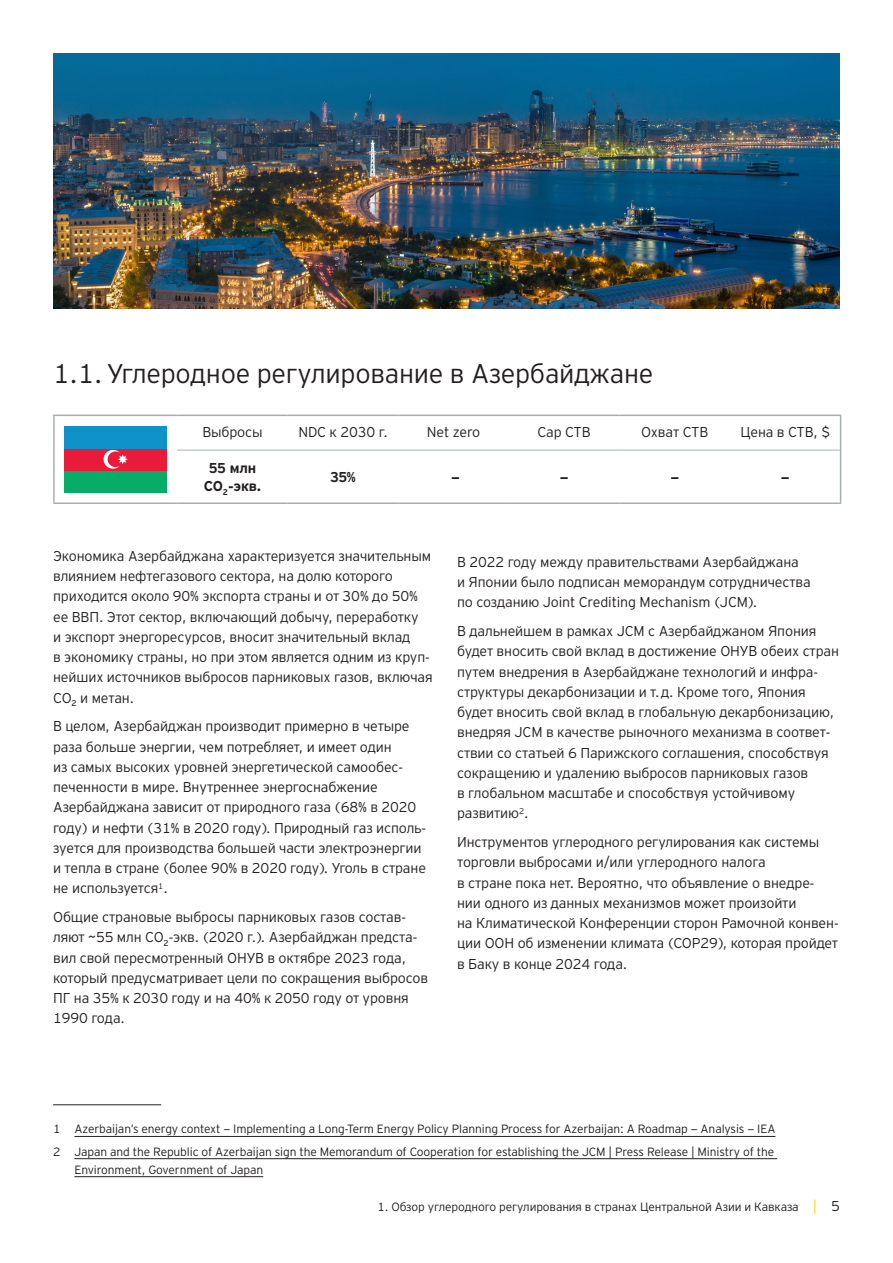
<style>
.page{position:relative;width:893px;height:1263px;background:#fff}
.page>*{position:absolute;margin:0;border:0;box-sizing:border-box;transform-origin:0 0}
.t1{font:300 27px "EY Interstate";letter-spacing:-.01em;color:#231f20}
.t2{font:300 14.25px/20.2px "EY Interstate";letter-spacing:-.01em;color:#231f20}
.t3{font:700 14.25px/18px "EY Interstate";letter-spacing:-.01em;color:#231f20;text-align:center}
.t4{font:300 12px/22.2px "EY Interstate";letter-spacing:-.01em;color:#231f20}
.s1{font-size:14.25px;color:#ffd400}
.s2{font-size:14.25px}
</style>
<div class="page">
<hr style="left:53px;top:415px;width:124px;height:1px;background:#a7afb5">
<hr style="left:53px;top:416px;width:2px;height:34px;background:#a7afb5">
<hr style="left:53px;top:450px;width:2px;height:52px;background:#a7afb5">
<hr style="left:53px;top:502px;width:124px;height:2px;background:#a7afb5">
<hr style="left:177px;top:415px;width:111px;height:1px;background:#a7afb5">
<hr style="left:288px;top:415px;width:110px;height:1px;background:#a7afb5">
<hr style="left:398px;top:415px;width:111px;height:1px;background:#a7afb5">
<hr style="left:509px;top:415px;width:110px;height:1px;background:#a7afb5">
<hr style="left:619px;top:415px;width:111px;height:1px;background:#a7afb5">
<hr style="left:730px;top:415px;width:111px;height:1px;background:#a7afb5">
<hr style="left:840px;top:416px;width:1px;height:34px;background:#a7afb5">
<hr style="left:840px;top:450px;width:1px;height:52px;background:#a7afb5">
<hr style="left:177px;top:502px;width:111px;height:2px;background:#a7afb5">
<hr style="left:288px;top:502px;width:110px;height:2px;background:#a7afb5">
<hr style="left:398px;top:502px;width:111px;height:2px;background:#a7afb5">
<hr style="left:509px;top:502px;width:110px;height:2px;background:#a7afb5">
<hr style="left:619px;top:502px;width:111px;height:2px;background:#a7afb5">
<hr style="left:730px;top:502px;width:111px;height:2px;background:#a7afb5">
<hr style="left:177px;top:450px;width:111px;height:1px;background:#a7afb5">
<hr style="left:288px;top:450px;width:110px;height:1px;background:#a7afb5">
<hr style="left:398px;top:450px;width:111px;height:1px;background:#a7afb5">
<hr style="left:509px;top:450px;width:110px;height:1px;background:#a7afb5">
<hr style="left:619px;top:450px;width:111px;height:1px;background:#a7afb5">
<hr style="left:730px;top:450px;width:110px;height:1px;background:#a7afb5">
<div style="left:65px;top:470px;width:102px;height:23px;background:#05ad69"></div>
<div style="left:65px;top:448px;width:102px;height:22px;background:#e81c3a"></div>
<div style="left:65px;top:426px;width:102px;height:22px;background:#0f92c7"></div>
<svg style="left:103px;top:450px;width:25px;height:19px"></svg>
<hr style="left:53px;top:1104px;width:108px;height:1px;background:#231f20">
<hr style="left:74px;top:1136px;width:701px;height:1px;background:#231f20">
<hr style="left:74px;top:1158px;width:703px;height:1px;background:#231f20">
<hr style="left:74px;top:1176px;width:189px;height:1px;background:#231f20">
<img style="left:53px;top:53px;width:787px;height:255px">
<h1 class="t1" style="left:53px;top:354px;width:602px">1.1. Углеродное регулирование в Азербайджане</h1>
<p class="t2" style="left:202px;top:421px;width:62px">Выбросы</p>
<p class="t2" style="left:298px;top:421px;width:91px">NDC к 2030 г.</p>
<p class="t2" style="left:427px;top:421px;width:55px">Net zero</p>
<p class="t2" style="left:538px;top:421px;width:55px">Cap СТВ</p>
<p class="t2" style="left:641px;top:421px;width:69px">Охват СТВ</p>
<p class="t2" style="left:740px;top:421px;width:91px">Цена в СТВ, $</p>
<p class="t3" style="left:204px;top:458px;width:59px">55 млн<br>CO<sub>2</sub>-экв.</p>
<p class="t3" style="left:330px;top:467px;width:27px">35%</p>
<p class="t3" style="left:451px;top:467px;width:10px">—</p>
<p class="t3" style="left:560px;top:467px;width:10px">—</p>
<p class="t3" style="left:670px;top:467px;width:10px">—</p>
<p class="t3" style="left:781px;top:467px;width:10px">—</p>
<p class="t2" style="left:53px;top:545px;width:381px">Экономика Азербайджана характеризуется значительным влиянием нефтегазового сектора, на долю которого приходится около 90% экспорта страны и от 30% до 50% ее ВВП. Этот сектор, включающий добычу, переработку<br>и экспорт энергоресурсов, вносит значительный вклад<br>в экономику страны, но при этом является одним из круп&shy;нейших источников выбросов парниковых газов, включая CO<sub>2</sub> и метан.</p>
<p class="t2" style="left:53px;top:715px;width:374px">В целом, Азербайджан производит примерно в четыре раза больше энергии, чем потребляет, и имеет один<br>из самых высоких уровней энергетической самообес&shy;печенности в мире. Внутреннее энергоснабжение Азербайджана зависит от природного газа (68% в 2020 году) и нефти (31% в 2020 году). Природный газ исполь&shy;зуется для производства большей части электроэнергии и тепла в стране (более 90% в 2020 году). Уголь в стране не используется<sup>1</sup>.</p>
<p class="t2" style="left:53px;top:906px;width:376px">Общие страновые выбросы парниковых газов состав&shy;ляют ~55 млн CO<sub>2</sub>-экв. (2020 г.). Азербайджан предста&shy;вил свой пересмотренный ОНУВ в октябре 2023 года, который предусматривает цели по сокращения выбросов ПГ на 35% к 2030 году и на 40% к 2050 году от уровня 1990 года.</p>
<p class="t2" style="left:457px;top:551px;width:355px">В 2022 году между правительствами Азербайджана<br>и Японии было подписан меморандум сотрудничества по созданию Joint Crediting Mechanism (JCM).</p>
<p class="t2" style="left:457px;top:620px;width:383px">В дальнейшем в рамках JCM с Азербайджаном Япония будет вносить свой вклад в достижение ОНУВ обеих стран путем внедрения в Азербайджане технологий и инфра&shy;структуры декарбонизации и т.д. Кроме того, Япония будет вносить свой вклад в глобальную декарбонизацию, внедряя JCM в качестве рыночного механизма в соответ&shy;ствии со статьей 6 Парижского соглашения, способствуя сокращению и удалению выбросов парниковых газов<br>в глобальном масштабе и способствуя устойчивому развитию<sup>2</sup>.</p>
<p class="t2" style="left:457px;top:831px;width:383px">Инструментов углеродного регулирования как системы торговли выбросами и/или углеродного налога<br>в стране пока нет. Вероятно, что объявление о внедре&shy;нии одного из данных механизмов может произойти<br>на Климатической Конференции сторон Рамочной конвен&shy;ции ООН об изменении климата (COP29), которая пройдет в Баку в конце 2024 года.</p>
<p class="t4" style="left:53px;top:1117px;width:724px">1 Azerbaijan’s energy context — Implementing a Long-Term Energy Policy Planning Process for Azerbaijan: A Roadmap — Analysis — IEA<br>2 Japan and the Republic of Azerbaijan sign the Memorandum of Cooperation for establishing the JCM | Press Release | Ministry of the</p>
<p class="t4" style="left:74px;top:1157px;width:190px">Environment, Government of Japan</p>
<p class="t4" style="left:377px;top:1194px;width:464px">1. Обзор углеродного регулирования в странах Центральной Азии и Кавказа <span class="s1">|</span> <span class="s2">5</span></p>
</div>
